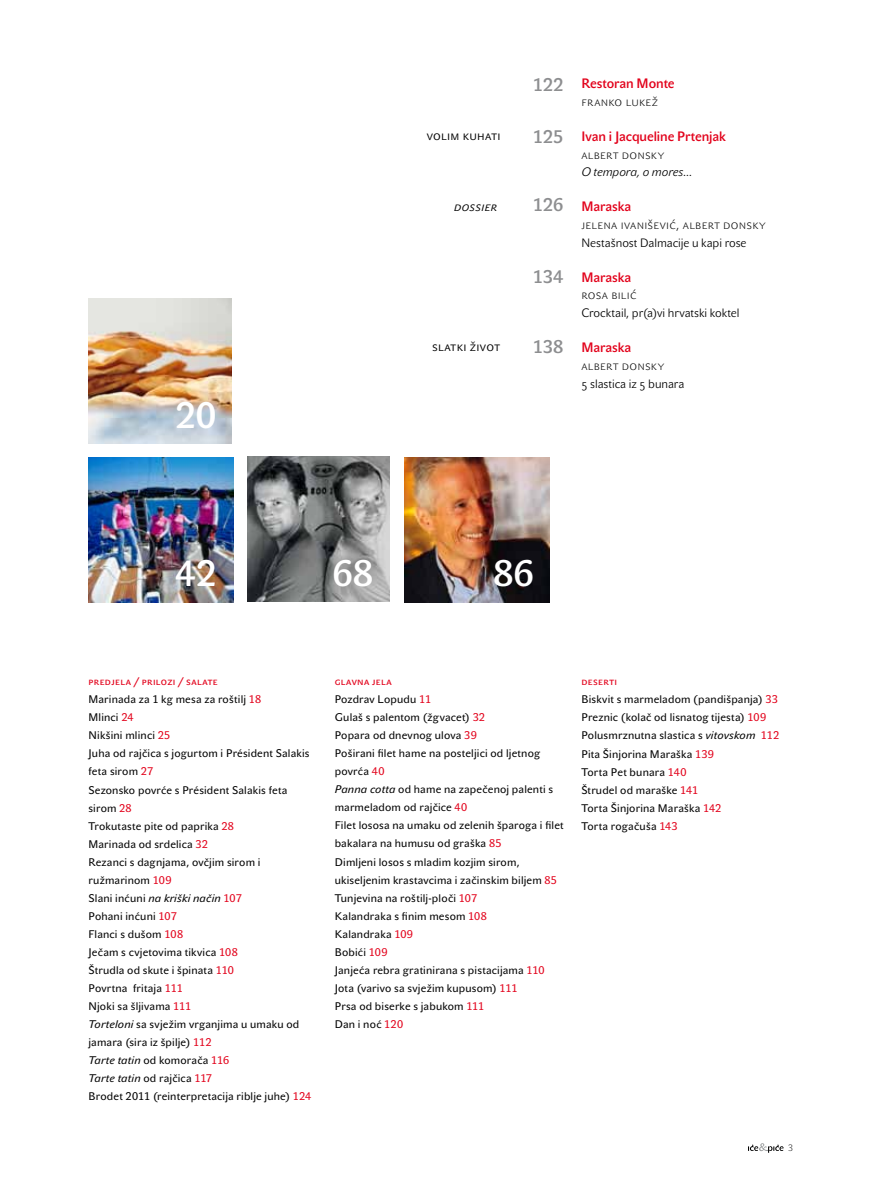
<style>
.page{position:relative;width:881px;height:1183px;background:#fff}
.page>*{position:absolute;margin:0;border:0;box-sizing:border-box;transform-origin:0 0}
.t1{font:36px "John Sans Medium Pro";color:#fff}
.t2{font:18px "John Sans Medium Pro";color:#8d8e90}
.t3{font:13.5px "John Sans White Pro";letter-spacing:.015em;color:#000}
.t4{font:700 13.5px "John Sans Lite Pro";letter-spacing:-.005em;color:#e2001a}
.t5{font:13.5px "John Sans Lite Pro";letter-spacing:.025em;color:#000}
.t6{font:italic 13.5px "John Sans Lite Pro";letter-spacing:.01em;color:#000}
.t7{font:12px "John Sans Lite Pro";color:#000}
.t8{font:italic 12px "John Sans Lite Pro";letter-spacing:.005em;color:#000}
.t9{font:10.95px/18px "John Sans Text Pro";letter-spacing:.015em;color:#000}
.t10{font:9px "John Sans White Pro";color:#000}
.s1{color:#e2001a}
.s2{font-style:italic}
</style>
<div class="page">
<svg style="left:748px;top:1143px;width:35px;height:9px"></svg>
<img style="left:88px;top:457px;width:145px;height:145px">
<img style="left:89px;top:298px;width:143px;height:145px">
<img style="left:404px;top:457px;width:145px;height:145px">
<img style="left:247px;top:456px;width:142px;height:145px">
<h1 class="t1" style="left:175px;top:394px;width:42px">20</h1>
<p class="t5" style="left:426px;top:128px;width:75px">volim kuhati</p>
<h2 class="t2" style="left:532px;top:75px;width:32px">122</h2>
<h2 class="t2" style="left:532px;top:127px;width:32px">125</h2>
<p class="t6" style="left:454px;top:198px;width:45px">dossier</p>
<h2 class="t2" style="left:532px;top:195px;width:32px">126</h2>
<p class="t5" style="left:432px;top:338px;width:69px">slatki život</p>
<h2 class="t2" style="left:532px;top:266px;width:32px">134</h2>
<h2 class="t2" style="left:532px;top:336px;width:32px">138</h2>
<p class="t4" style="left:581px;top:76px;width:95px">Restoran Monte</p>
<p class="t3" style="left:581px;top:93px;width:78px">franko lukež</p>
<p class="t4" style="left:581px;top:128px;width:146px">Ivan i Jacqueline Prtenjak</p>
<p class="t3" style="left:581px;top:146px;width:84px">albert donsky</p>
<p class="t8" style="left:581px;top:165px;width:113px">O tempora, o mores…</p>
<p class="t4" style="left:581px;top:199px;width:51px">Maraska</p>
<p class="t3" style="left:581px;top:216px;width:186px">jelena ivanišević, albert donsky</p>
<p class="t7" style="left:581px;top:235px;width:167px">Nestašnost Dalmacije u kapi rose</p>
<p class="t4" style="left:581px;top:269px;width:51px">Maraska</p>
<p class="t3" style="left:581px;top:287px;width:57px">rosa bilić</p>
<p class="t7" style="left:581px;top:306px;width:159px">Crocktail, pr(a)vi hrvatski koktel</p>
<p class="t4" style="left:581px;top:340px;width:51px">Maraska</p>
<p class="t3" style="left:581px;top:357px;width:84px">albert donsky</p>
<p class="t7" style="left:581px;top:376px;width:104px">5 slastica iz 5 bunara</p>
<h1 class="t1" style="left:175px;top:552px;width:42px">42</h1>
<h1 class="t1" style="left:332px;top:552px;width:42px">68</h1>
<h1 class="t1" style="left:493px;top:552px;width:42px">86</h1>
<p class="t9" style="left:88px;top:672px;width:224px"><span class="s1">predjela / prilozi / salate<br></span>Marinada za 1 kg mesa za roštilj <span class="s1">18<br></span>Mlinci <span class="s1">24<br></span>Nikšini mlinci <span class="s1">25<br></span>Juha od rajčica s jogurtom i Président Salakis feta sirom <span class="s1">27<br></span>Sezonsko povrće s Président Salakis feta sirom <span class="s1">28<br></span>Trokutaste pite od paprika <span class="s1">28<br></span>Marinada od srdelica <span class="s1">32<br></span>Rezanci s dagnjama, ovčjim sirom i ružmarinom <span class="s1">109<br></span>Slani inćuni <span class="s2">na kriški način</span> <span class="s1">107<br></span>Pohani inćuni <span class="s1">107<br></span>Flanci s dušom <span class="s1">108<br></span>Ječam s cvjetovima tikvica <span class="s1">108<br></span>Štrudla od skute i špinata <span class="s1">110<br></span>Povrtna fritaja <span class="s1">111<br></span>Njoki sa šljivama <span class="s1">111<br></span><span class="s2">Torteloni</span> sa svježim vrganjima u umaku od jamara (sira iz špilje) <span class="s1">112<br></span><span class="s2">Tarte tatin</span> od komorača <span class="s1">116<br></span><span class="s2">Tarte tatin</span> od rajčica <span class="s1">117<br></span>Brodet 2011 (reinterpretacija riblje juhe) <span class="s1">124</span></p>
<p class="t9" style="left:334px;top:672px;width:230px"><span class="s1">glavna jela<br></span>Pozdrav Lopudu <span class="s1">11<br></span>Gulaš s palentom (žgvacet) <span class="s1">32<br></span>Popara od dnevnog ulova <span class="s1">39<br></span>Poširani filet hame na posteljici od ljetnog povrća <span class="s1">40<br></span><span class="s2">Panna cotta</span> od hame na zapečenoj palenti s marmeladom od rajčice <span class="s1">40<br></span>Filet lososa na umaku od zelenih šparoga i filet bakalara na humusu od graška <span class="s1">85<br></span>Dimljeni losos s mladim kozjim sirom, ukiseljenim krastavcima i začinskim biljem <span class="s1">85<br></span>Tunjevina na roštilj-ploči <span class="s1">107<br></span>Kalandraka s finim mesom <span class="s1">108<br></span>Kalandraka <span class="s1">109<br></span>Bobići <span class="s1">109<br></span>Janjeća rebra gratinirana s pistacijama <span class="s1">110<br></span>Jota (varivo sa svježim kupusom) <span class="s1">111<br></span>Prsa od biserke s jabukom <span class="s1">111<br></span>Dan i noć <span class="s1">120</span></p>
<p class="t9" style="left:581px;top:672px;width:199px"><span class="s1">deserti<br></span>Biskvit s marmeladom (pandišpanja) <span class="s1">33<br></span>Preznic (kolač od lisnatog tijesta) <span class="s1">109<br></span>Polusmrznutna slastica s <span class="s2">vitovskom</span> <span class="s1">112<br></span>Pita Šinjorina Maraška <span class="s1">139<br></span>Torta Pet bunara <span class="s1">140<br></span>Štrudel od maraške <span class="s1">141<br></span>Torta Šinjorina Maraška <span class="s1">142<br></span>Torta rogačuša <span class="s1">143</span></p>
<p class="t10" style="left:787px;top:1142px;width:6px">3</p>
</div>
